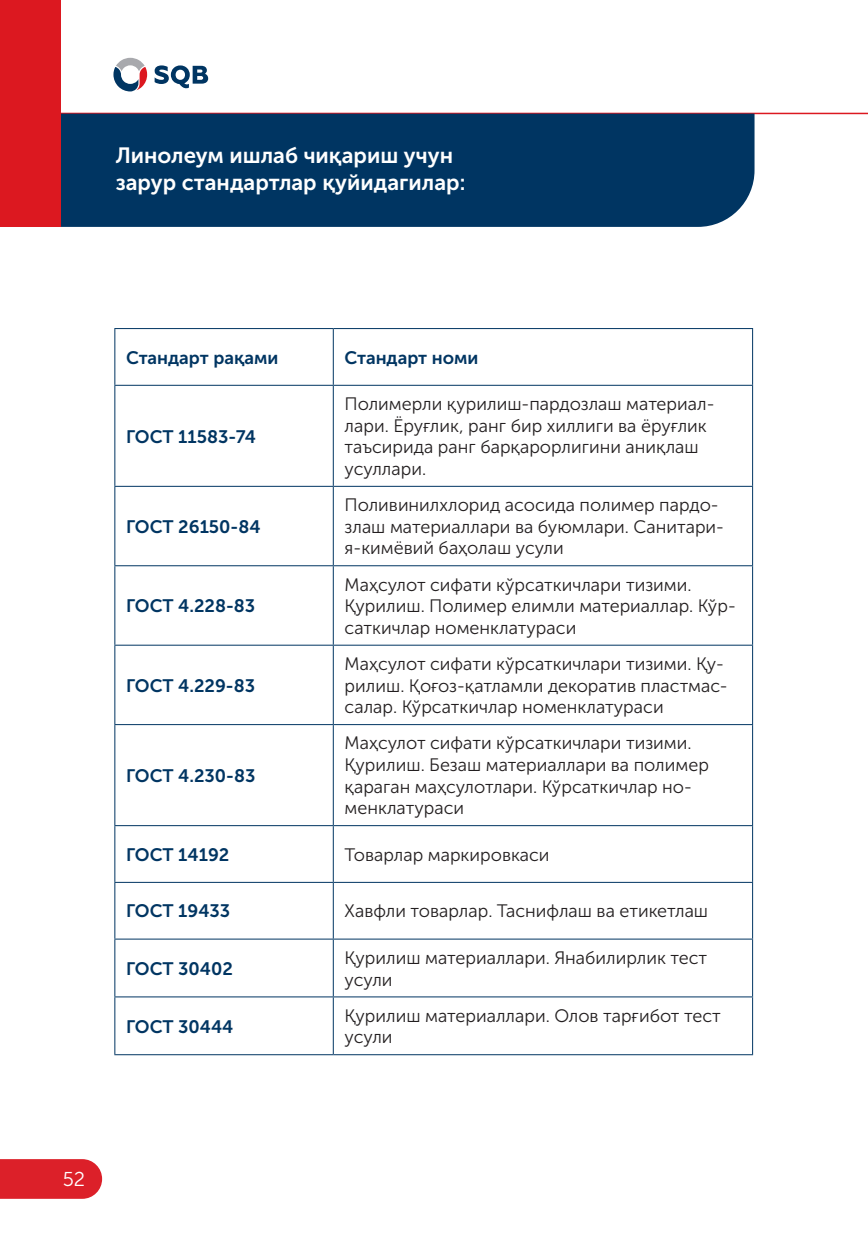
<style>
.page{position:relative;width:868px;height:1248px;background:#fff}
.page>*{position:absolute;margin:0;border:0;box-sizing:border-box;transform-origin:0 0}
.t1{font:22px/26.4px "Museo Sans Cyrl 700";color:#fff}
.t2{font:20px "Museo Sans Cyrl 300";color:#fff}
.t3{font:18px/21.6px "Museo Sans Cyrl 300";color:#231f20}
.t4{font:18px "Museo Sans Cyrl 700";color:#003562}
</style>
<div class="page">
<div style="left:0;top:0;width:60px;height:113px;background:#dc1820"></div>
<svg style="left:113px;top:58px;width:34px;height:33px"></svg>
<svg style="left:155px;top:65px;width:53px;height:23px"></svg>
<hr style="left:0;top:113px;width:867px;height:1px;background:#dc1820">
<div style="left:60px;top:114px;width:694px;height:113px;background:#003562"></div>
<div style="left:0;top:114px;width:60px;height:113px;background:#dc1820"></div>
<svg style="left:115px;top:329px;width:637px;height:725px"></svg>
<hr style="left:114px;top:328px;width:219px;height:1px;background:#003562">
<hr style="left:114px;top:329px;width:1px;height:56px;background:#003562">
<hr style="left:333px;top:328px;width:420px;height:1px;background:#003562">
<hr style="left:333px;top:329px;width:1px;height:56px;background:#003562">
<hr style="left:752px;top:329px;width:1px;height:56px;background:#003562">
<hr style="left:114px;top:385px;width:219px;height:1px;background:#003562">
<hr style="left:114px;top:386px;width:1px;height:100px;background:#003562">
<hr style="left:333px;top:385px;width:420px;height:1px;background:#003562">
<hr style="left:333px;top:386px;width:1px;height:100px;background:#003562">
<hr style="left:752px;top:386px;width:1px;height:100px;background:#003562">
<hr style="left:114px;top:486px;width:219px;height:1px;background:#003562">
<hr style="left:114px;top:487px;width:1px;height:78px;background:#003562">
<hr style="left:333px;top:486px;width:420px;height:1px;background:#003562">
<hr style="left:333px;top:487px;width:1px;height:78px;background:#003562">
<hr style="left:752px;top:487px;width:1px;height:78px;background:#003562">
<hr style="left:114px;top:565px;width:219px;height:1px;background:#003562">
<hr style="left:114px;top:566px;width:1px;height:78px;background:#003562">
<hr style="left:333px;top:565px;width:420px;height:1px;background:#003562">
<hr style="left:333px;top:566px;width:1px;height:78px;background:#003562">
<hr style="left:752px;top:566px;width:1px;height:78px;background:#003562">
<hr style="left:114px;top:644px;width:219px;height:1px;background:#003562">
<hr style="left:114px;top:645px;width:1px;height:79px;background:#003562">
<hr style="left:333px;top:644px;width:420px;height:1px;background:#003562">
<hr style="left:333px;top:645px;width:1px;height:79px;background:#003562">
<hr style="left:752px;top:645px;width:1px;height:79px;background:#003562">
<hr style="left:114px;top:724px;width:219px;height:1px;background:#003562">
<hr style="left:114px;top:725px;width:1px;height:100px;background:#003562">
<hr style="left:333px;top:724px;width:420px;height:1px;background:#003562">
<hr style="left:333px;top:725px;width:1px;height:100px;background:#003562">
<hr style="left:752px;top:725px;width:1px;height:100px;background:#003562">
<hr style="left:114px;top:825px;width:219px;height:1px;background:#003562">
<hr style="left:114px;top:826px;width:1px;height:55px;background:#003562">
<hr style="left:333px;top:825px;width:420px;height:1px;background:#003562">
<hr style="left:333px;top:826px;width:1px;height:55px;background:#003562">
<hr style="left:752px;top:826px;width:1px;height:55px;background:#003562">
<hr style="left:114px;top:881px;width:219px;height:1px;background:#003562">
<hr style="left:114px;top:882px;width:1px;height:56px;background:#003562">
<hr style="left:333px;top:881px;width:420px;height:1px;background:#003562">
<hr style="left:333px;top:882px;width:1px;height:56px;background:#003562">
<hr style="left:752px;top:882px;width:1px;height:56px;background:#003562">
<hr style="left:114px;top:938px;width:219px;height:1px;background:#003562">
<hr style="left:114px;top:939px;width:1px;height:57px;background:#003562">
<hr style="left:333px;top:938px;width:420px;height:1px;background:#003562">
<hr style="left:333px;top:939px;width:1px;height:57px;background:#003562">
<hr style="left:752px;top:939px;width:1px;height:57px;background:#003562">
<hr style="left:114px;top:996px;width:219px;height:1px;background:#003562">
<hr style="left:114px;top:997px;width:1px;height:57px;background:#003562">
<hr style="left:333px;top:996px;width:420px;height:1px;background:#003562">
<hr style="left:333px;top:997px;width:1px;height:57px;background:#003562">
<hr style="left:752px;top:997px;width:1px;height:57px;background:#003562">
<hr style="left:114px;top:1054px;width:219px;height:1px;background:#003562">
<hr style="left:333px;top:1054px;width:420px;height:1px;background:#003562">
<div style="left:0;top:1159px;width:102px;height:39px;background:#dc2029"></div>
<p class="t1" style="left:116px;top:142px;width:351px">Линолеум ишлаб чиқариш учун зарур стандартлар қуйидагилар:</p>
<p class="t4" style="left:126px;top:347px;width:154px">Стандарт рақами</p>
<p class="t4" style="left:344px;top:347px;width:135px">Стандарт номи</p>
<p class="t4" style="left:126px;top:426px;width:131px">ГОСТ 11583-74</p>
<p class="t4" style="left:126px;top:516px;width:136px">ГОСТ 26150-84</p>
<p class="t4" style="left:126px;top:596px;width:130px">ГОСТ 4.228-83</p>
<p class="t4" style="left:126px;top:675px;width:130px">ГОСТ 4.229-83</p>
<p class="t4" style="left:126px;top:765px;width:131px">ГОСТ 4.230-83</p>
<p class="t3" style="left:344px;top:393px;width:371px">Полимерли қурилиш-пардозлаш материал&shy;лари. Ёруғлик, ранг бир хиллиги ва ёруғлик таъсирида ранг барқарорлигини аниқлаш усуллари.</p>
<p class="t3" style="left:344px;top:494px;width:381px">Поливинилхлорид асосида полимер пардо&shy;злаш материаллари ва буюмлари. Санитари&shy;я-кимёвий баҳолаш усули</p>
<p class="t3" style="left:344px;top:573px;width:392px">Маҳсулот сифати кўрсаткичлари тизими.<br>Қурилиш. Полимер елимли материаллар. Кўр&shy;саткичлар номенклатураси</p>
<p class="t3" style="left:344px;top:653px;width:384px">Маҳсулот сифати кўрсаткичлари тизими. Қу&shy;рилиш. Қоғоз-қатламли декоратив пластмас&shy;салар. Кўрсаткичлар номенклатураси</p>
<p class="t3" style="left:344px;top:732px;width:366px">Маҳсулот сифати кўрсаткичлари тизими.<br>Қурилиш. Безаш материаллари ва полимер қараган маҳсулотлари. Кўрсаткичлар но&shy;менклатураси</p>
<p class="t4" style="left:126px;top:844px;width:105px">ГОСТ 14192</p>
<p class="t3" style="left:344px;top:843px;width:206px">Товарлар маркировкаси</p>
<p class="t4" style="left:126px;top:901px;width:106px">ГОСТ 19433</p>
<p class="t3" style="left:344px;top:900px;width:365px">Хавфли товарлар. Таснифлаш ва етикетлаш</p>
<p class="t4" style="left:126px;top:958px;width:108px">ГОСТ 30402</p>
<p class="t3" style="left:344px;top:947px;width:364px">Қурилиш материаллари. Янабилирлик тест усули</p>
<p class="t4" style="left:126px;top:1016px;width:109px">ГОСТ 30444</p>
<p class="t3" style="left:344px;top:1004px;width:377px">Қурилиш материаллари. Олов тарғибот тест усули</p>
<p class="t2" style="left:63px;top:1168px;width:24px">52</p>
</div>
